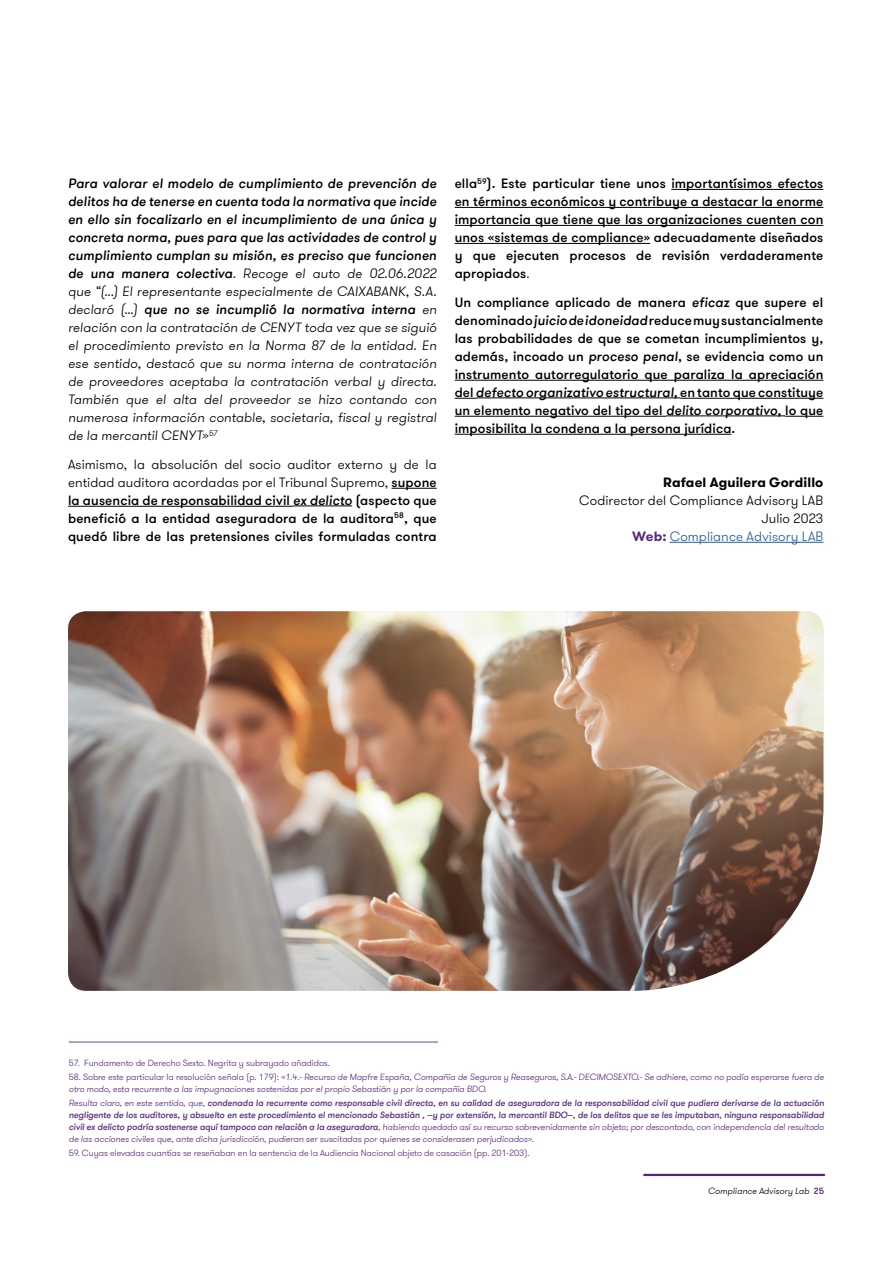
<style>
.page{position:relative;width:893px;height:1263px;background:#fff}
.page>*{position:absolute;margin:0;border:0;box-sizing:border-box;transform-origin:0 0}
.t1{font:500 13.5px/18px "GT Walsheim Pro";letter-spacing:.01em;color:#000;text-align:justify}
.t2{font:italic 300 13.5px/18px "GT Walsheim Pro";letter-spacing:.005em;color:#000;text-align:justify}
.t3{font:300 13.5px/18px "GT Walsheim Pro";letter-spacing:.01em;color:#000;text-align:right}
.t4{font:700 13.5px "GT Walsheim Pro";letter-spacing:.01em;color:#000}
.t5{font:italic 500 9px/12px "GT Walsheim Pro";letter-spacing:-.01em;color:#5b2d82;text-align:justify}
.t6{font:italic 300 9px/12px "GT Walsheim Pro";letter-spacing:-.01em;color:#5b2d82}
.t7{font:300 9px "GT Walsheim Pro";letter-spacing:-.01em;color:#5b2d82}
.t8{font:italic 300 9px "GT Walsheim Pro";color:#000}
.s1{font-weight:500}
.s2{font-weight:300}
.s3{font-style:italic}
.s4{font-weight:700;color:#582c83}
.s5{color:#215e9e}
.s6{font-style:normal}
.s7{font-weight:500;font-style:normal;color:#4f2683}
</style>
<div class="page">
<hr style="left:644px;top:1174px;width:180px;height:2px;background:#4f2683">
<hr style="left:69px;top:1041px;width:369px;height:2px;background:#5b2d82">
<hr style="left:392px;top:488px;width:45px;height:1px;background:#000">
<hr style="left:68px;top:506px;width:225px;height:1px;background:#000">
<hr style="left:293px;top:506px;width:59px;height:1px;background:#000">
<hr style="left:671px;top:189px;width:152px;height:1px;background:#000">
<hr style="left:455px;top:207px;width:368px;height:1px;background:#000">
<hr style="left:455px;top:225px;width:368px;height:1px;background:#000">
<hr style="left:455px;top:243px;width:195px;height:1px;background:#000">
<hr style="left:455px;top:380px;width:368px;height:1px;background:#000">
<svg style="left:455px;top:398px;width:21px;height:1px"></svg>
<hr style="left:476px;top:398px;width:204px;height:1px;background:#000">
<hr style="left:680px;top:398px;width:143px;height:1px;background:#000">
<hr style="left:455px;top:416px;width:211px;height:1px;background:#000">
<hr style="left:666px;top:416px;width:119px;height:1px;background:#000">
<hr style="left:785px;top:416px;width:38px;height:1px;background:#000">
<hr style="left:455px;top:434px;width:276px;height:1px;background:#000">
<hr style="left:670px;top:542px;width:153px;height:1px;background:#215e9e">
<img style="left:68px;top:611px;width:755px;height:380px">
<p class="t2" style="left:68px;top:175px;width:370px"><span class="s1">Para valorar el modelo de cumplimiento de prevención de delitos ha de tenerse en cuenta toda la normativa que incide en ello sin focalizarlo en el incumplimiento de una única y concreta norma, pues para que las actividades de control y cumplimiento cumplan su misión, es preciso que funcionen de una manera colectiva</span>. Recoge el auto de 02.06.2022 que “(...) El representante especialmente de CAIXABANK, S.A. declaró (...) <span class="s1">que no se incumplió la normativa interna</span> en relación con la contratación de CENYT toda vez que se siguió el procedimiento previsto en la Norma 87 de la entidad. En ese sentido, destacó que su norma interna de contratación de proveedores aceptaba la contratación verbal y directa.<br>También que el alta del proveedor se hizo contando con numerosa información contable, societaria, fiscal y registral de la mercantil CENYT»<sup>57</sup></p>
<p class="t1" style="left:68px;top:455px;width:370px"><span class="s2">Asimismo, la absolución del socio auditor externo y de la entidad auditora acordadas por el Tribunal Supremo,</span> supone la ausencia de responsabilidad civil <span class="s3">ex delicto</span> (aspecto que benefició a la entidad aseguradora de la auditora<sup>58</sup>, que quedó libre de las pretensiones civiles formuladas contra</p>
<p class="t1" style="left:455px;top:175px;width:370px">ella<sup>59</sup>). Este particular tiene unos importantísimos efectos en términos económicos y contribuye a destacar la enorme importancia que tiene que las organizaciones cuenten con unos «sistemas de compliance» adecuadamente diseñados y que ejecuten procesos de revisión verdaderamente apropiados<span class="s2">.</span></p>
<p class="t1" style="left:455px;top:293px;width:370px">Un compliance aplicado de manera <span class="s3">eficaz</span> que supere el denominado <span class="s3">juicio de idoneidad</span> reduce muy sustancialmente las probabilidades de que se cometan incumplimientos y, además, incoado un <span class="s3">proceso penal</span>, se evidencia como un instrumento autorregulatorio que paraliza la apreciación del <span class="s3">defecto organizativo estructural,</span> en tanto que constituye un elemento negativo del tipo del <span class="s3">delito corporativo,</span> lo que imposibilita la condena a la persona jurídica.</p>
<p class="t4" style="left:663px;top:473px;width:162px">Rafael Aguilera Gordillo</p>
<p class="t3" style="left:579px;top:491px;width:246px">Codirector del Compliance Advisory LAB<br>Julio 2023<br><span class="s4">Web:</span> <span class="s5">Compliance Advisory LAB</span></p>
<p class="t7" style="left:69px;top:1057px;width:263px">57. Fundamento de Derecho Sexto. Negrita y subrayado añadidos.</p>
<p class="t6" style="left:69px;top:1071px;width:757px"><span class="s6">58. Sobre este particular la resolución señala (p. 179):</span> «1.4.- Recurso de Mapfre España, Compañía de Seguros y Reaseguros, S.A.- DECIMOSEXTO.- Se adhiere, como no podía esperarse fuera de otro modo, esta recurrente a las impugnaciones sostenidas por el propio Sebastián y por la compañía BDO.</p>
<p class="t5" style="left:69px;top:1097px;width:757px"><span class="s2">Resulta claro, en este sentido, que,</span> condenada la recurrente como responsable civil directa, en su calidad de aseguradora de la responsabilidad civil que pudiera derivarse de la actuación negligente de los auditores, y absuelto en este procedimiento el mencionado Sebastián , --y por extensión, la mercantil BDO--, de los delitos que se les imputaban, ninguna responsabilidad civil ex delicto podría sostenerse aquí tampoco con relación a la aseguradora<span class="s2">, habiendo quedado así su recurso sobrevenidamente sin objeto; por descontado, con independencia del resultado de las acciones civiles que, ante dicha jurisdicción, pudieran ser suscitadas por quienes se considerasen perjudicados».</span></p>
<p class="t7" style="left:69px;top:1147px;width:462px">59. Cuyas elevadas cuantías se reseñaban en la sentencia de la Audiencia Nacional objeto de casación (pp. 201-203).</p>
<p class="t8" style="left:708px;top:1185px;width:117px">Compliance Advisory Lab <span class="s7">25</span></p>
</div>
